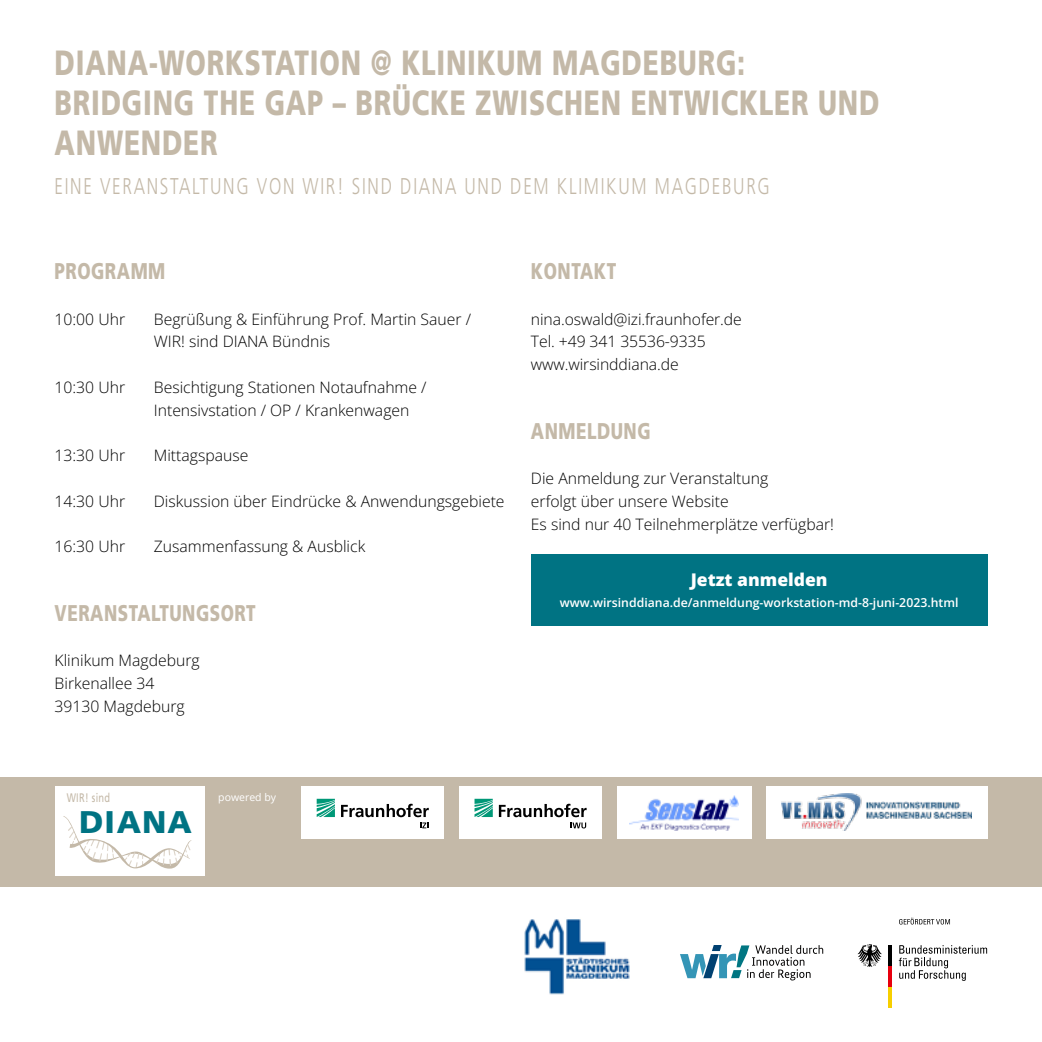
<style>
.page{position:relative;width:1042px;height:1042px;background:#fff}
.page>*{position:absolute;margin:0;border:0;box-sizing:border-box;transform-origin:0 0}
.t1{font:900 35px/40.2px "Frutiger LT Std";letter-spacing:.03em;color:#c4b9a8;scale:.75 1}
.t2{font:900 31.32px "Frutiger LT Com";letter-spacing:.035em;color:#007383}
.t3{font:300 22.75px "Frutiger LT Std";letter-spacing:.1em;color:#c4b9a8;scale:.75 1}
.t4{font:900 22.75px "Frutiger LT Std";letter-spacing:.03em;color:#c4b9a8;scale:.75 1}
.t5{font:800 17.5px "Open Sans";color:#fff}
.t6{font:300 15.75px/22.8px "Open Sans";color:#000}
.t7{font:12.42px "Frutiger LT Std";letter-spacing:.03em;color:#c4b9a8;scale:.75 1}
.t8{font:600 12.25px "Open Sans";color:#fff}
.t9{font:10.5px "Open Sans";color:#fff}
</style>
<div class="page">
<svg style="left:899px;top:945px;width:88px;height:36px"></svg>
<hr style="left:888px;top:987px;width:4px;height:21px;background:#f7cf00">
<hr style="left:888px;top:966px;width:4px;height:21px;background:#e7000e">
<hr style="left:888px;top:945px;width:4px;height:21px;background:#000">
<svg style="left:857px;top:944px;width:25px;height:23px"></svg>
<svg style="left:899px;top:918px;width:51px;height:6px"></svg>
<div style="left:0;top:777px;width:1042px;height:109px;background:#c4b9a8"></div>
<div style="left:55px;top:786px;width:150px;height:89px;background:#fff"></div>
<div style="left:301px;top:786px;width:143px;height:52px;background:#fff"></div>
<svg style="left:317px;top:799px;width:18px;height:18px"></svg>
<svg style="left:341px;top:804px;width:88px;height:24px"></svg>
<div style="left:459px;top:786px;width:143px;height:52px;background:#fff"></div>
<svg style="left:474px;top:799px;width:19px;height:18px"></svg>
<svg style="left:499px;top:804px;width:87px;height:24px"></svg>
<div style="left:617px;top:786px;width:134px;height:52px;background:#fff"></div>
<img style="left:630px;top:796px;width:108px;height:34px">
<div style="left:766px;top:786px;width:221px;height:52px;background:#fff"></div>
<img style="left:781px;top:794px;width:191px;height:36px">
<svg style="left:680px;top:945px;width:143px;height:35px"></svg>
<div style="left:531px;top:554px;width:456px;height:71px;background:#007383"></div>
<svg style="left:63px;top:816px;width:129px;height:53px"></svg>
<img style="left:524px;top:919px;width:106px;height:76px">
<h1 class="t1" style="left:55px;top:42px;width:1101px">DIANA-WORKSTATION @ KLINIKUM MAGDEBURG:<br>BRIDGING THE GAP – BRÜCKE ZWISCHEN ENTWICKLER UND<br>ANWENDER</h1>
<h3 class="t3" style="left:55px;top:173px;width:955px">EINE VERANSTALTUNG VON WIR! SIND DIANA UND DEM KLIMIKUM MAGDEBURG</h3>
<h3 class="t4" style="left:55px;top:257px;width:149px">PROGRAMM</h3>
<p class="t6" style="left:55px;top:307px;width:72px">10:00 Uhr</p>
<p class="t6" style="left:154px;top:307px;width:319px">Begrüßung &amp; Einführung Prof. Martin Sauer /<br>WIR! sind DIANA Bündnis</p>
<p class="t6" style="left:55px;top:375px;width:72px">10:30 Uhr</p>
<p class="t6" style="left:154px;top:375px;width:274px">Besichtigung Stationen Notaufnahme /<br>Intensivstation / OP / Krankenwagen</p>
<p class="t6" style="left:55px;top:444px;width:72px">13:30 Uhr</p>
<p class="t6" style="left:154px;top:444px;width:96px">Mittagspause</p>
<p class="t6" style="left:55px;top:489px;width:72px">14:30 Uhr</p>
<p class="t6" style="left:154px;top:489px;width:352px">Diskussion über Eindrücke &amp; Anwendungsgebiete</p>
<p class="t6" style="left:55px;top:535px;width:72px">16:30 Uhr</p>
<p class="t6" style="left:154px;top:535px;width:213px">Zusammenfassung &amp; Ausblick</p>
<h3 class="t4" style="left:55px;top:599px;width:269px">VERANSTALTUNGSORT</h3>
<p class="t6" style="left:55px;top:648px;width:147px">Klinikum Magdeburg<br>Birkenallee 34<br>39130 Magdeburg</p>
<h3 class="t4" style="left:531px;top:257px;width:115px">KONTAKT</h3>
<p class="t6" style="left:531px;top:307px;width:212px">nina.oswald@izi.fraunhofer.de<br>Tel. +49 341 35536-9335 www.wirsinddiana.de</p>
<h3 class="t4" style="left:531px;top:417px;width:161px">ANMELDUNG</h3>
<p class="t6" style="left:531px;top:466px;width:304px">Die Anmeldung zur Veranstaltung<br>erfolgt über unsere Website<br>Es sind nur 40 Teilnehmerplätze verfügbar!</p>
<p class="t5" style="left:691px;top:568px;width:138px">Jetzt anmelden</p>
<p class="t8" style="left:560px;top:594px;width:400px">www.wirsinddiana.de/anmeldung-workstation-md-8-juni-2023.html</p>
<p class="t7" style="left:67px;top:790px;width:60px">WIR! sind</p>
<h2 class="t2" style="left:79px;top:803px;width:114px">DIANA</h2>
<p class="t9" style="left:218px;top:790px;width:59px">powered by</p>
</div>
